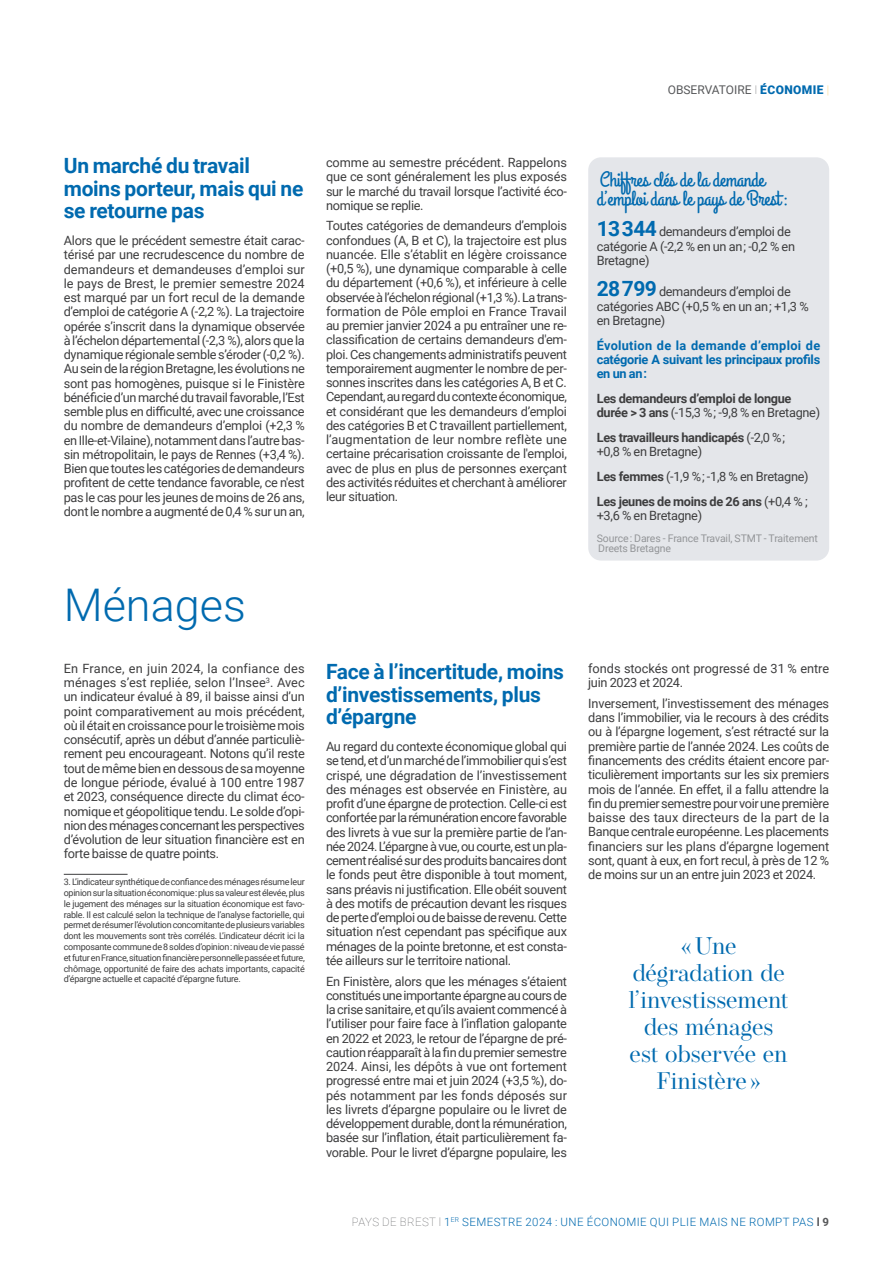
<style>
.page{position:relative;width:893px;height:1263px;background:#fff}
.page>*{position:absolute;margin:0;border:0;box-sizing:border-box;transform-origin:0 0}
.t1{font:300 45px "Roboto";color:#006aaf}
.t2{font:24px/27px "Operetta 12";color:#006aaf;text-align:center}
.t3{font:700 21px/22.5px "Roboto";letter-spacing:-.01em;color:#006aaf}
.t4{font:21px/19.5px "Grand Hotel";letter-spacing:-.02em;color:#006aaf}
.t5{font:12.75px/14.2px "Roboto";letter-spacing:-.025em;color:#3e3e3f;text-align:justify}
.t6{font:700 12.75px/14.2px "Roboto";letter-spacing:-.025em;color:#3e3e3f}
.t7{font:700 12.75px/14.2px "Roboto";letter-spacing:-.025em;color:#006aaf;text-align:justify}
.t8{font:12.75px/14.2px "Roboto";color:#3e3e3f}
.t9{font:12px "Roboto";color:#57585a}
.t10{font:300 11.55px "Roboto";letter-spacing:.035em;color:#006aaf}
.t11{font:10.5px/10.5px "Roboto";letter-spacing:-.015em;color:#939598}
.t12{font:9px/10.8px "Roboto";letter-spacing:-.025em;color:#3e3e3f;text-align:justify}
.s1{font-weight:100;font-size:11.55px}
.s2{font-weight:900;color:#006aaf}
.s3{font-weight:100;color:#fec344}
.s4{font-weight:700;font-size:21px;color:#006aaf}
.s5{font-weight:400}
.s6{font-weight:100;color:#57585a}
.s7{font-weight:700;color:#57585a}
</style>
<div class="page">
<div style="left:588px;top:157px;width:241px;height:403px;background:#e4e6ea;border-radius:13px"></div>
<hr style="left:64px;top:874px;width:64px;height:1px;background:#3e3e3f">
<p class="t9" style="left:668px;top:81px;width:163px">OBSERVATOIRE <span class="s1">l</span> <span class="s2">ÉCONOMIE</span> <span class="s3">|</span></p>
<h3 class="t3" style="left:64px;top:154px;width:241px">Un marché du travail moins porteur, mais qui ne se retourne pas</h3>
<p class="t5" style="left:64px;top:233px;width:243px">Alors que le précédent semestre était carac&shy;térisé par une recrudescence du nombre de demandeurs et demandeuses d’emploi sur le pays de Brest, le premier semestre 2024 est marqué par un fort recul de la demande d’emploi de catégorie A (-2,2 %). La trajectoire opérée s’inscrit dans la dynamique observée à l’échelon départemental (-2,3 %), alors que la dynamique régionale semble s’éroder (-0,2 %).<br>Au sein de la région Bretagne, les évolutions ne sont pas homogènes, puisque si le Finistère bénéficie d’un marché du travail favorable, l’Est semble plus en difficulté, avec une croissance du nombre de demandeurs d’emploi (+2,3 % en Ille-et-Vilaine), notamment dans l’autre bas&shy;sin métropolitain, le pays de Rennes (+3,4 %).<br>Bien que toutes les catégories de demandeurs profitent de cette tendance favorable, ce n'est pas le cas pour les jeunes de moins de 26 ans, dont le nombre a augmenté de 0,4 % sur un an,</p>
<h1 class="t1" style="left:64px;top:573px;width:184px">Ménages</h1>
<p class="t5" style="left:64px;top:661px;width:243px">En France, en juin 2024, la confiance des ménages s’est repliée, selon l’Insee<sup>3</sup>. Avec un indicateur évalué à 89, il baisse ainsi d’un point comparativement au mois précédent, où il était en croissance pour le troisième mois consécutif, après un début d’année particuliè&shy;rement peu encourageant. Notons qu’il reste tout de même bien en dessous de sa moyenne de longue période, évalué à 100 entre 1987 et 2023, conséquence directe du climat éco&shy;nomique et géopolitique tendu. Le solde d’opi&shy;nion des ménages concernant les perspectives d’évolution de leur situation financière est en forte baisse de quatre points.</p>
<p class="t12" style="left:64px;top:876px;width:243px">3. L’indicateur synthétique de confiance des ménages résume leur opinion sur la situation économique : plus sa valeur est élevée, plus le jugement des ménages sur la situation économique est favo&shy;rable. Il est calculé selon la technique de l’analyse factorielle, qui permet de résumer l’évolution concomitante de plusieurs variables dont les mouvements sont très corrélés. L’indicateur décrit ici la composante commune de 8 soldes d’opinion : niveau de vie passé et futur en France, situation financière personnelle passée et future, chômage, opportunité de faire des achats importants, capacité d’épargne actuelle et capacité d’épargne future.</p>
<p class="t5" style="left:326px;top:155px;width:242px">comme au semestre précédent. Rappelons que ce sont généralement les plus exposés sur le marché du travail lorsque l’activité éco&shy;nomique se replie.</p>
<p class="t5" style="left:326px;top:218px;width:243px">Toutes catégories de demandeurs d’emplois confondues (A, B et C), la trajectoire est plus nuancée. Elle s’établit en légère croissance (+0,5 %), une dynamique comparable à celle du département (+0,6 %), et inférieure à celle observée à l’échelon régional (+1,3 %). La trans&shy;formation de Pôle emploi en France Travail au premier janvier 2024 a pu entraîner une re&shy;classification de certains demandeurs d'em&shy;ploi. Ces changements administratifs peuvent temporairement augmenter le nombre de per&shy;sonnes inscrites dans les catégories A, B et C.<br>Cependant, au regard du contexte économique, et considérant que les demandeurs d’emploi des catégories B et C travaillent partiellement, l’augmentation de leur nombre reflète une certaine précarisation croissante de l'emploi, avec de plus en plus de personnes exerçant des activités réduites et cherchant à améliorer leur situation.</p>
<h3 class="t4" style="left:597px;top:170px;width:194px">Chiffres clés de la demande d’emploi dans le pays de Brest:</h3>
<p class="t5" style="left:597px;top:224px;width:200px;text-align:left"><span class="s4">13 344</span> demandeurs d’emploi de catégorie A (-2,2 % en un an ; -0,2 % en<br>Bretagne)</p>
<p class="t5" style="left:597px;top:284px;width:213px;text-align:left"><span class="s4">28 799</span> demandeurs d’emploi de catégories ABC (+0,5 % en un an ; +1,3 % en Bretagne)</p>
<p class="t7" style="left:597px;top:337px;width:225px">Évolution de la demande d’emploi de catégorie A suivant les principaux profils en un an :</p>
<p class="t6" style="left:597px;top:391px;width:225px">Les demandeurs d’emploi de longue durée &gt; 3 ans <span class="s5">(-15,3 % ; -9,8 % en Bretagne)</span></p>
<p class="t6" style="left:597px;top:430px;width:190px">Les travailleurs handicapés <span class="s5">(-2,0 % ; +0,8 % en Bretagne)</span></p>
<p class="t6" style="left:597px;top:464px;width:213px;line-height:24.9px">Les femmes <span class="s5">(-1,9 % ; -1,8 % en Bretagne)<br></span>Les jeunes de moins de 26 ans <span class="s5">(+0,4 % ;</span></p>
<p class="t5" style="left:597px;top:508px;width:107px">+3,6 % en Bretagne)</p>
<p class="t11" style="left:597px;top:532px;width:223px">Source : Dares - France Travail, STMT - Traitement<br>Dreets Bretagne</p>
<h3 class="t3" style="left:326px;top:660px;width:239px">Face à l’incertitude, moins d’investissements, plus d’épargne</h3>
<p class="t5" style="left:326px;top:739px;width:243px">Au regard du contexte économique global qui se tend, et d’un marché de l’immobilier qui s’est crispé, une dégradation de l’investissement des ménages est observée en Finistère, au profit d’une épargne de protection. Celle-ci est confortée par la rémunération encore favorable des livrets à vue sur la première partie de l’an&shy;née 2024. L’épargne à vue, ou courte, est un pla&shy;cement réalisé sur des produits bancaires dont le fonds peut être disponible à tout moment, sans préavis ni justification. Elle obéit souvent à des motifs de précaution devant les risques de perte d’emploi ou de baisse de revenu. Cette situation n’est cependant pas spécifique aux ménages de la pointe bretonne, et est consta&shy;tée ailleurs sur le territoire national.</p>
<p class="t5" style="left:326px;top:973px;width:242px">En Finistère, alors que les ménages s’étaient constitués une importante épargne au cours de la crise sanitaire, et qu’ils avaient commencé à l’utiliser pour faire face à l’inflation galopante en 2022 et 2023, le retour de l’épargne de pré&shy;caution réapparaît à la fin du premier semestre 2024. Ainsi, les dépôts à vue ont fortement progressé entre mai et juin 2024 (+3,5 %), do&shy;pés notamment par les fonds déposés sur les livrets d’épargne populaire ou le livret de développement durable, dont la rémunération, basée sur l’inflation, était particulièrement fa&shy;vorable. Pour le livret d’épargne populaire, les</p>
<p class="t8" style="left:588px;top:661px;width:242px">fonds stockés ont progressé de 31 % entre juin 2023 et 2024.</p>
<p class="t5" style="left:588px;top:696px;width:243px">Inversement, l’investissement des ménages dans l’immobilier, via le recours à des crédits ou à l’épargne logement, s’est rétracté sur la première partie de l’année 2024. Les coûts de financements des crédits étaient encore par&shy;ticulièrement importants sur les six premiers mois de l’année. En effet, il a fallu attendre la fin du premier semestre pour voir une première baisse des taux directeurs de la part de la Banque centrale européenne. Les placements financiers sur les plans d’épargne logement sont, quant à eux, en fort recul, à près de 12 % de moins sur un an entre juin 2023 et 2024.</p>
<h2 class="t2" style="left:629px;top:932px;width:161px">« Une dégradation de l’investissement des ménages est observée en<br>Finistère »</h2>
<p class="t10" style="left:352px;top:1214px;width:479px"><span class="s6">PAYS DE BREST l</span> 1<sup>ER</sup> SEMESTRE 2024 : UNE ÉCONOMIE QUI PLIE MAIS NE ROMPT PAS <span class="s7">l 9</span></p>
</div>
